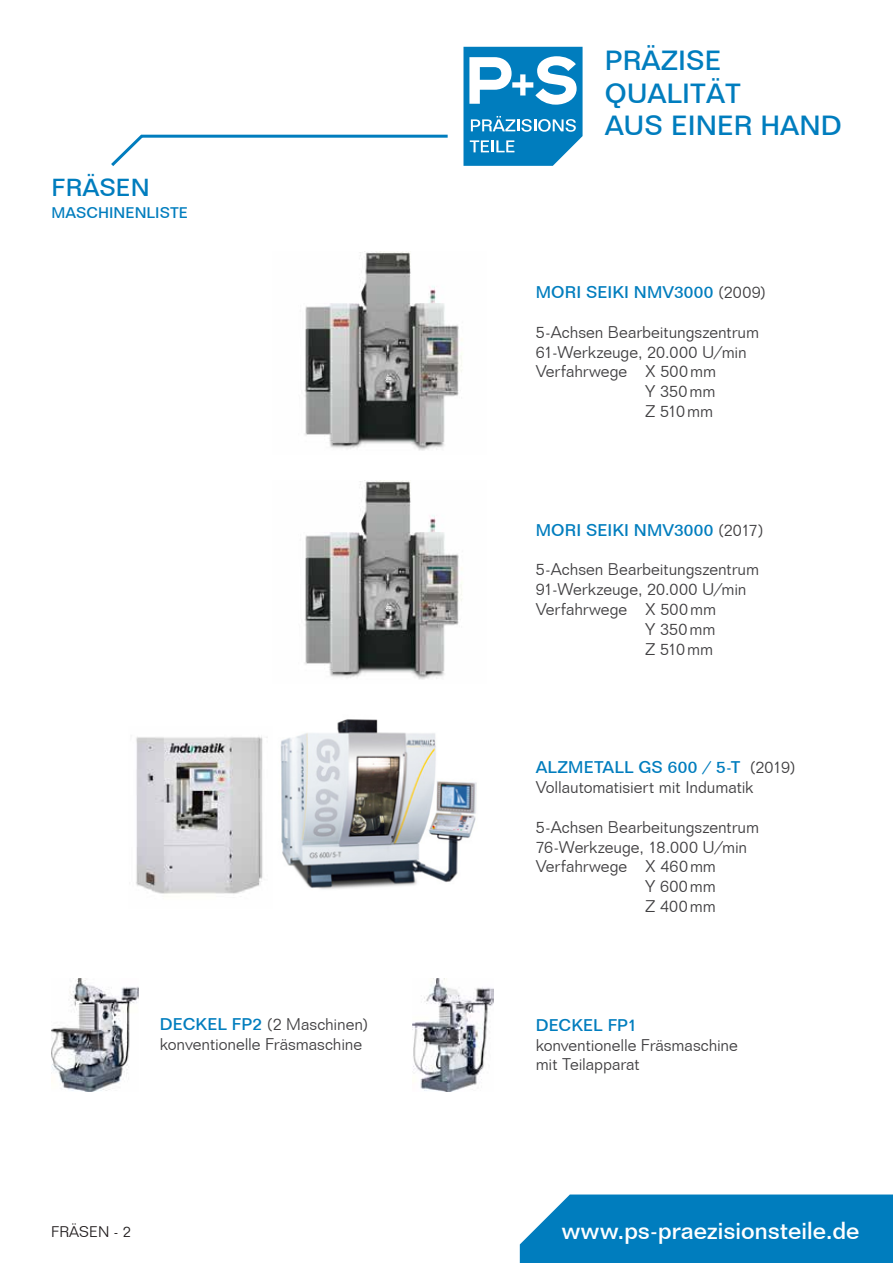
<style>
.page{position:relative;width:893px;height:1263px;background:#fff}
.page>*{position:absolute;margin:0;border:0;box-sizing:border-box;transform-origin:0 0}
.t1{font:500 27px/32.4px "Folio BT";color:#007dbe}
.t2{font:500 24px "Folio BT";letter-spacing:-.01em;color:#fff}
.t3{font:500 24px "Folio BT";color:#007dbe}
.t4{font:300 16.5px/19.8px "Folio BT";letter-spacing:-.005em;color:#414042}
.t5{font:500 16.5px "Folio BT";letter-spacing:.005em;color:#007dbe}
.t6{font:500 15px "Folio BT";color:#007dbe}
.t7{font:300 15px "Folio BT";color:#231f20}
.s1{font-weight:500;color:#007dbe}
.s2{font-weight:300;color:#414042}
</style>
<div class="page">
<div style="left:520px;top:1194px;width:373px;height:69px;background:#007dbe"></div>
<svg style="left:463px;top:47px;width:120px;height:119px"></svg>
<svg style="left:111px;top:134px;width:337px;height:32px"></svg>
<img style="left:304px;top:252px;width:158px;height:199px">
<img style="left:304px;top:481px;width:158px;height:199px">
<img style="left:412px;top:979px;width:81px;height:112px">
<img style="left:51px;top:979px;width:87px;height:112px">
<img style="left:280px;top:719px;width:197px;height:170px">
<img style="left:136px;top:736px;width:131px;height:158px">
<h2 class="t3" style="left:52px;top:172px;width:100px">FRÄSEN</h2>
<p class="t6" style="left:52px;top:204px;width:138px">MASCHINENLISTE</p>
<p class="t4" style="left:160px;top:1014px;width:210px"><span class="s1">DECKEL FP2</span> (2 Maschinen) konventionelle Fräsmaschine</p>
<p class="t7" style="left:51px;top:1222px;width:82px">FRÄSEN - 2</p>
<h1 class="t1" style="left:605px;top:44px;width:238px">PRÄZISE<br>QUALITÄT<br>AUS EINER HAND</h1>
<p class="t5" style="left:536px;top:282px;width:232px">MORI SEIKI NMV3000 <span class="s2">(2009)</span></p>
<p class="t4" style="left:536px;top:322px;width:225px">5-Achsen Bearbeitungszentrum</p>
<p class="t4" style="left:536px;top:342px;width:212px">61-Werkzeuge, 20.000 U/min</p>
<p class="t4" style="left:536px;top:361px;width:182px">Verfahrwege X 500mm</p>
<p class="t4" style="left:645px;top:381px;width:72px">Y 350mm</p>
<p class="t4" style="left:645px;top:401px;width:69px">Z 510 mm</p>
<p class="t5" style="left:536px;top:520px;width:229px">MORI SEIKI NMV3000 <span class="s2">(2017)</span></p>
<p class="t4" style="left:536px;top:559px;width:225px">5-Achsen Bearbeitungszentrum</p>
<p class="t4" style="left:536px;top:579px;width:212px">91-Werkzeuge, 20.000 U/min</p>
<p class="t4" style="left:536px;top:599px;width:182px">Verfahrwege X 500mm</p>
<p class="t4" style="left:645px;top:619px;width:72px">Y 350mm</p>
<p class="t4" style="left:645px;top:639px;width:69px">Z 510 mm</p>
<p class="t4" style="left:536px;top:757px;width:261px"><span class="s1">ALZMETALL GS 600 / 5-T</span> (2019)<br>Vollautomatisiert mit Indumatik</p>
<p class="t4" style="left:536px;top:817px;width:225px">5-Achsen Bearbeitungszentrum</p>
<p class="t4" style="left:536px;top:837px;width:213px">76-Werkzeuge, 18.000 U/min</p>
<p class="t4" style="left:536px;top:856px;width:182px">Verfahrwege X 460mm</p>
<p class="t4" style="left:645px;top:876px;width:72px">Y 600mm</p>
<p class="t4" style="left:645px;top:896px;width:72px">Z 400mm</p>
<p class="t5" style="left:536px;top:1015px;width:103px">DECKEL FP1</p>
<p class="t4" style="left:536px;top:1035px;width:204px">konventionelle Fräsmaschine mit Teilapparat</p>
<h2 class="t2" style="left:562px;top:1216px;width:299px">www.ps-praezisionsteile.de</h2>
</div>
